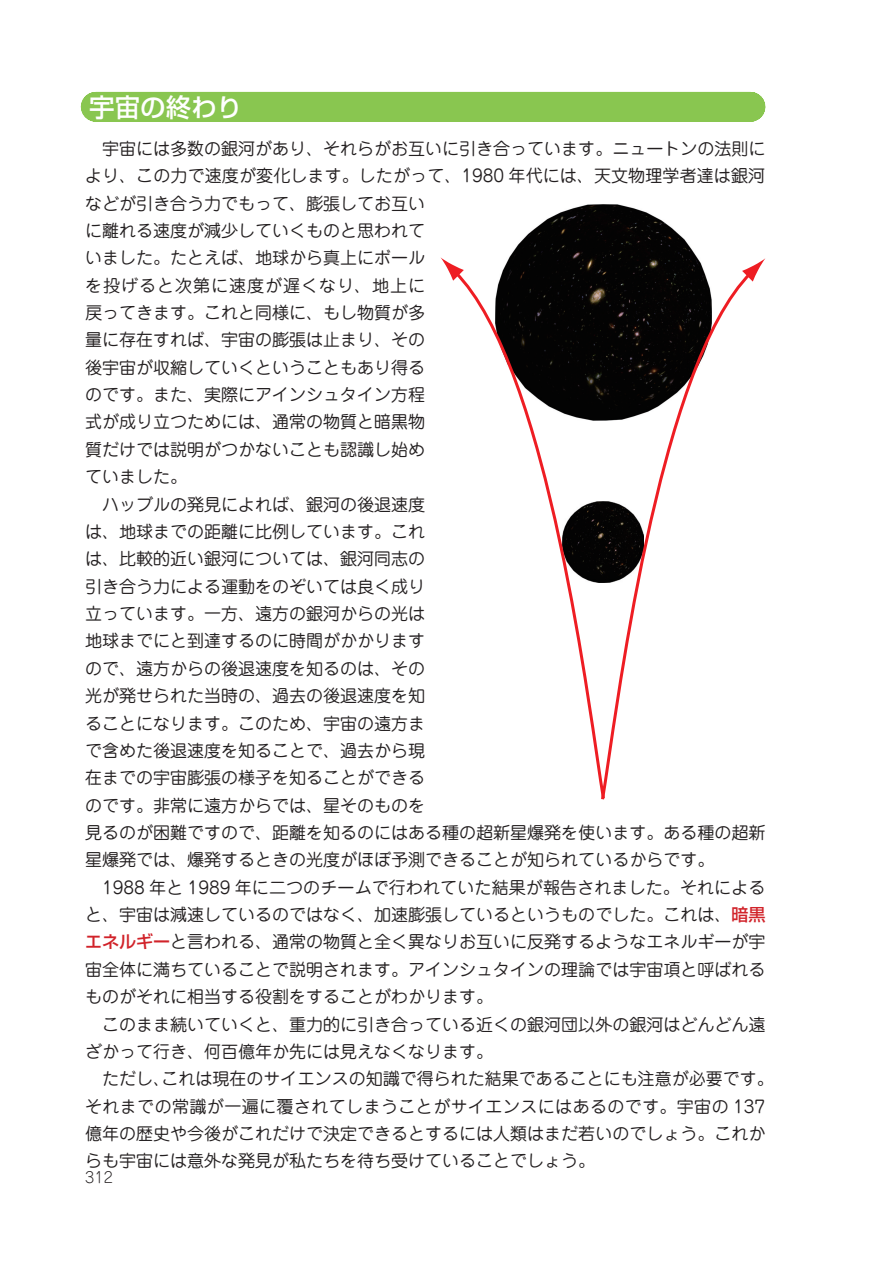
<style>
.page{position:relative;width:893px;height:1263px;background:#fff}
.page>*{position:absolute;margin:0;border:0;box-sizing:border-box;transform-origin:0 0}
.t1{font:500 25.5px "Shin Go Pro";color:#fff}
.t2{font:16.95px/27.3px "Jun 201 Pro";color:#231f20}
.t3{font:300 14.85px "Jun 101 Pro";color:#231f20}
.s1{font-family:"Shin Go Pro";font-weight:500;color:#d1232a}
</style>
<div class="page">
<div style="left:96px;top:92px;width:654px;height:30px;background:#89c650"></div>
<img style="left:504px;top:204px;width:199px;height:64px">
<svg style="left:461px;top:267px;width:146px;height:513px"></svg>
<svg style="left:440px;top:257px;width:24px;height:24px"></svg>
<svg style="left:599px;top:268px;width:146px;height:531px"></svg>
<svg style="left:742px;top:258px;width:23px;height:24px"></svg>
<h1 class="t1" style="left:89px;top:86px;width:155px">宇宙の終わり</h1>
<p class="t2" style="left:85px;top:133px;width:690px">　宇宙には多数の銀河があり、それらがお互いに引き合っています。ニュートンの法則により、この力で速度が変化します。したがって、1980 年代には、天文物理学者達は銀河などが引き合う力でもって、膨張してお互い<br>に離れる速度が減少していくものと思われて<br>いました。たとえば、地球から真上にボール<br>を投げると次第に速度が遅くなり、地上に<br>戻ってきます。これと同様に、もし物質が多<br>量に存在すれば、宇宙の膨張は止まり、その<br>後宇宙が収縮していくということもあり得る<br>のです。また、実際にアインシュタイン方程<br>式が成り立つためには、通常の物質と暗黒物<br>質だけでは説明がつかないことも認識し始め<br>ていました。<br>　ハッブルの発見によれば、銀河の後退速度<br>は、地球までの距離に比例しています。これ<br>は、比較的近い銀河については、銀河同志の<br>引き合う力による運動をのぞいては良く成り<br>立っています。一方、遠方の銀河からの光は<br>地球までにと到達するのに時間がかかります<br>ので、遠方からの後退速度を知るのは、その<br>光が発せられた当時の、過去の後退速度を知<br>ることになります。このため、宇宙の遠方ま<br>で含めた後退速度を知ることで、過去から現<br>在までの宇宙膨張の様子を知ることができる<br>のです。非常に遠方からでは、星そのものを<br>見るのが困難ですので、距離を知るのにはある種の超新星爆発を使います。ある種の超新星爆発では、爆発するときの光度がほぼ予測できることが知られているからです。　1988 年と 1989 年に二つのチームで行われていた結果が報告されました。それによると、宇宙は減速しているのではなく、加速膨張しているというものでした。これは、<span class="s1">暗黒エネルギー</span>と言われる、通常の物質と全く異なりお互いに反発するようなエネルギーが宇宙全体に満ちていることで説明されます。アインシュタインの理論では宇宙項と呼ばれるものがそれに相当する役割をすることがわかります。<br>　このまま続いていくと、重力的に引き合っている近くの銀河団以外の銀河はどんどん遠ざかって行き、何百億年か先には見えなくなります。<br>　ただし、これは現在のサイエンスの知識で得られた結果であることにも注意が必要です。それまでの常識が一遍に覆されてしまうことがサイエンスにはあるのです。宇宙の 137億年の歴史や今後がこれだけで決定できるとするには人類はまだ若いのでしょう。これからも宇宙には意外な発見が私たちを待ち受けていることでしょう。　</p>
<p class="t3" style="left:85px;top:1165px;width:30px">312</p>
</div>
